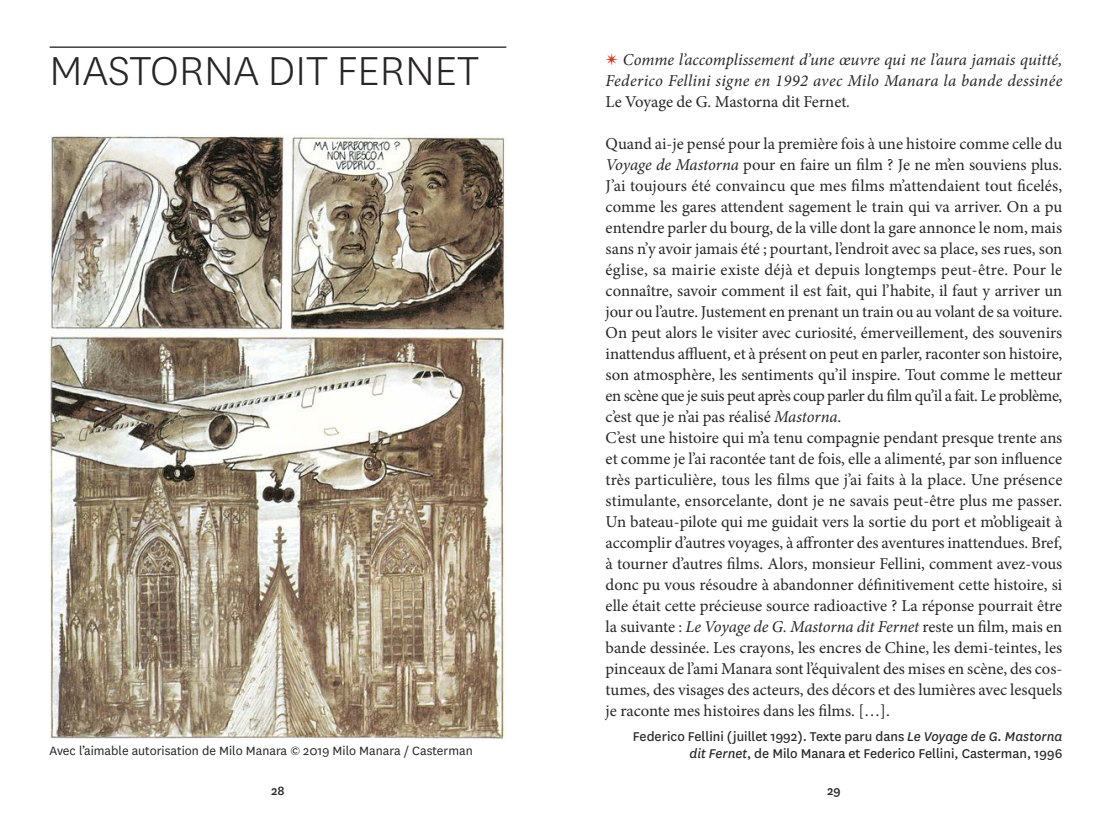
<style>
.page{position:relative;width:1112px;height:834px;background:#fff}
.page>*{position:absolute;margin:0;border:0;box-sizing:border-box;transform-origin:0 0}
.t1{font:300 47.25px "National";color:#272526}
.t2{font:16.62px/21px "Minion Pro";letter-spacing:-.005em;color:#272526;text-align:justify}
.t3{font:italic 16.62px/21px "Minion Pro";letter-spacing:.015em;color:#272526;text-align:justify}
.t4{font:14.88px "National";color:#272526}
.t5{font:14px "National";color:#272526}
.t6{font:500 14px "National";color:#272526}
.s1{font-style:normal;font-size:21px;color:#cf412b}
.s2{font-style:normal}
.s3{font-style:italic}
</style>
<div class="page">
<hr style="left:50px;top:46px;width:456px;height:2px;background:#272526">
<img style="left:50px;top:135px;width:456px;height:604px">
<p class="t1" style="left:50px;top:53px;width:431px">MASTORNA DIT FERNET</p>
<p class="t3" style="left:605px;top:51px;width:458px"><span class="s1">✴</span> Comme l’accomplissement d’une œuvre qui ne l’aura jamais quitté, Federico Fellini signe en 1992 avec Milo Manara la bande dessinée <span class="s2">Le Voyage de G. Mastorna dit Fernet</span>.</p>
<p class="t2" style="left:605px;top:135px;width:458px">Quand ai-je pensé pour la première fois à une histoire comme celle du <span class="s3">Voyage de Mastorna</span> pour en faire un film ? Je ne m’en souviens plus.<br>J’ai toujours été convaincu que mes films m’attendaient tout ficelés, comme les gares attendent sagement le train qui va arriver. On a pu entendre parler du bourg, de la ville dont la gare annonce le nom, mais sans n’y avoir jamais été ; pourtant, l’endroit avec sa place, ses rues, son église, sa mairie existe déjà et depuis longtemps peut-être. Pour le connaître, savoir comment il est fait, qui l’habite, il faut y arriver un jour ou l’autre. Justement en prenant un train ou au volant de sa voiture.<br>On peut alors le visiter avec curiosité, émerveillement, des souvenirs inattendus affluent, et à présent on peut en parler, raconter son histoire, son atmosphère, les sentiments qu’il inspire. Tout comme le metteur en scène que je suis peut après coup parler du film qu’il a fait. Le problème, c’est que je n’ai pas réalisé <span class="s3">Mastorna</span>.</p>
<p class="t2" style="left:605px;top:429px;width:458px">C’est une histoire qui m’a tenu compagnie pendant presque trente ans et comme je l’ai racontée tant de fois, elle a alimenté, par son influence très particulière, tous les films que j’ai faits à la place. Une présence stimulante, ensorcelante, dont je ne savais peut-être plus me passer.<br>Un bateau-pilote qui me guidait vers la sortie du port et m’obligeait à accomplir d’autres voyages, à affronter des aventures inattendues. Bref, à tourner d’autres films. Alors, monsieur Fellini, comment avez-vous donc pu vous résoudre à abandonner définitivement cette histoire, si elle était cette précieuse source radioactive ? La réponse pourrait être la suivante : <span class="s3">Le Voyage de G. Mastorna dit Fernet</span> reste un film, mais en bande dessinée. Les crayons, les encres de Chine, les demi-teintes, les pinceaux de l’ami Manara sont l’équivalent des mises en scène, des cos&shy;tumes, des visages des acteurs, des décors et des lumières avec lesquels je raconte mes histoires dans les films. […].</p>
<p class="t4" style="left:632px;top:730px;width:431px">Federico Fellini (juillet 1992). Texte paru dans <span class="s3">Le Voyage de G. Mastorna</span></p>
<p class="t5" style="left:50px;top:745px;width:424px">Avec l’aimable autorisation de Milo Manara © 2019 Milo Manara / Casterman</p>
<p class="t4" style="left:689px;top:748px;width:374px"><span class="s3">dit Fernet</span>, de Milo Manara et Federico Fellini, Casterman, 1996</p>
<p class="t6" style="left:271px;top:781px;width:15px">28</p>
<p class="t6" style="left:827px;top:781px;width:15px">29</p>
</div>
